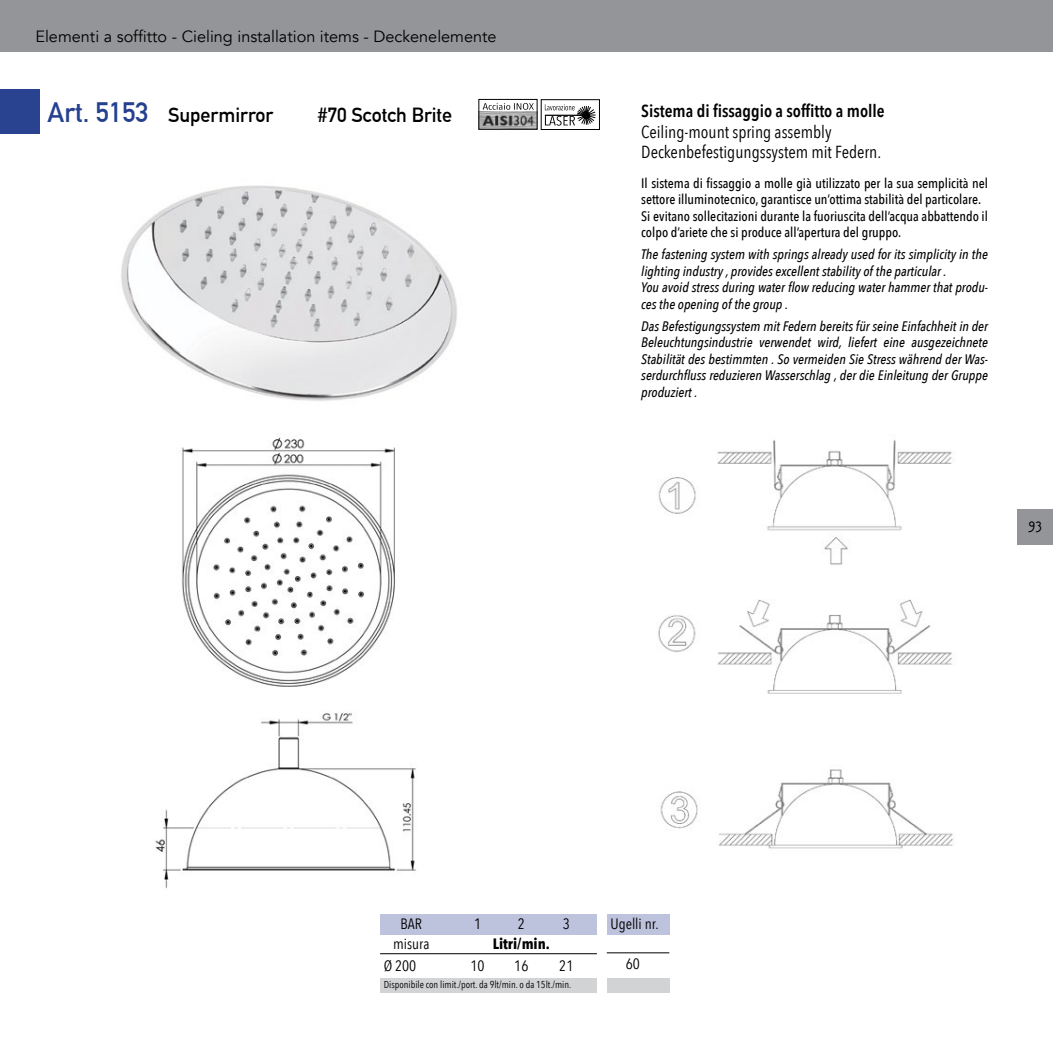
<style>
.page{position:relative;width:1053px;height:1053px;background:#fff}
.page>*{position:absolute;margin:0;border:0;box-sizing:border-box;transform-origin:0 0}
.t1{font:700 20px "DIN Alternate";color:#000}
.t2{font:17.38px/20.9px "Avenir Next Condensed";color:#000}
.t3{font:16.25px "Avenir";color:#000}
.t4{font:15px "Avenir Next Condensed";color:#000}
.t5{font:700 15px "Avenir Next Condensed";color:#000}
.t6{font:500 15px "Designio";color:#000}
.t7{font:italic 500 13.75px/16.5px "Avenir Next Condensed";color:#000}
.t8{font:500 13.75px/16.5px "Avenir Next Condensed";color:#000}
.t9{font:10px "Avenir Next Condensed";color:#000}
.s1{font-size:27.5px;color:#25408f}
.s2{font-weight:600}
</style>
<div class="page">
<div style="left:0;top:0;width:1052px;height:51px;background:#939598"></div>
<div style="left:0;top:89px;width:40px;height:45px;background:#294390"></div>
<img style="left:121px;top:185px;width:336px;height:216px">
<div style="left:1017px;top:508px;width:35px;height:36px;background:#939598"></div>
<div style="left:380px;top:978px;width:217px;height:14px;background:#d1d3d4"></div>
<div style="left:380px;top:913px;width:217px;height:21px;background:#bdc3dd"></div>
<hr style="left:380px;top:953px;width:217px;height:1px;background:#000">
<div style="left:606px;top:977px;width:63px;height:15px;background:#d1d3d4"></div>
<div style="left:606px;top:913px;width:63px;height:21px;background:#bdc3dd"></div>
<hr style="left:606px;top:952px;width:63px;height:1px;background:#000">
<svg style="left:482px;top:103px;width:52px;height:7px"></svg>
<img style="left:480px;top:112px;width:55px;height:15px">
<div style="left:478px;top:99px;width:59px;height:30px;border:1px solid #000"></div>
<div style="left:541px;top:99px;width:58px;height:31px;border:1px solid #000"></div>
<hr style="left:544px;top:115px;width:41px;height:1px;background:#000">
<svg style="left:545px;top:104px;width:50px;height:22px"></svg>
<img style="left:658px;top:439px;width:296px;height:410px">
<img style="left:155px;top:437px;width:261px;height:452px">
<p class="t3" style="left:35px;top:27px;width:462px">Elementi a soffitto - Cieling installation items - Deckenelemente</p>
<p class="t1" style="left:48px;top:100px;width:227px"><span class="s1">Art. 5153</span> Supermirror</p>
<p class="t1" style="left:318px;top:100px;width:136px">#70 Scotch Brite</p>
<p class="t2" style="left:641px;top:99px;width:245px"><span class="s2">Sistema di fissaggio a soffitto a molle<br></span>Ceiling-mount spring assembly<br>Deckenbefestigungssystem mit Federn.</p>
<p class="t8" style="left:641px;top:175px;width:348px">Il sistema di fissaggio a molle già utilizzato per la sua semplicità nel settore illuminotecnico, garantisce un’ottima stabilità del particolare.<br>Si evitano sollecitazioni durante la fuoriuscita dell’acqua abbattendo il colpo d’ariete che si produce all’apertura del gruppo.</p>
<p class="t7" style="left:641px;top:246px;width:348px">The fastening system with springs already used for its simplicity in the lighting industry , provides excellent stability of the particular .<br>You avoid stress during water flow reducing water hammer that produ&shy;ces the opening of the group .</p>
<p class="t7" style="left:641px;top:317px;width:348px;text-align:justify">Das Befestigungssystem mit Federn bereits für seine Einfachheit in der Beleuchtungsindustrie verwendet wird, liefert eine ausgezeichnete Stabilität des bestimmten . So vermeiden Sie Stress während der Was&shy;serdurchfluss reduzieren Wasserschlag , der die Einleitung der Gruppe produziert .</p>
<p class="t6" style="left:1028px;top:518px;width:15px">93</p>
<p class="t4" style="left:400px;top:911px;width:23px">BAR</p>
<p class="t4" style="left:474px;top:911px;width:9px">1</p>
<p class="t4" style="left:518px;top:911px;width:9px">2</p>
<p class="t4" style="left:563px;top:911px;width:9px">3</p>
<p class="t4" style="left:393px;top:931px;width:38px">misura</p>
<p class="t5" style="left:492px;top:934px;width:59px">Litri/min.</p>
<p class="t4" style="left:384px;top:952px;width:34px">Ø 200</p>
<p class="t4" style="left:470px;top:952px;width:16px">10</p>
<p class="t4" style="left:514px;top:952px;width:16px">16</p>
<p class="t4" style="left:559px;top:952px;width:16px">21</p>
<p class="t9" style="left:384px;top:975px;width:189px">Disponibile con limit./port. da 9lt/min. o da 15lt./min.</p>
<p class="t4" style="left:610px;top:911px;width:50px">Ugelli nr.</p>
<p class="t4" style="left:626px;top:951px;width:16px">60</p>
</div>
